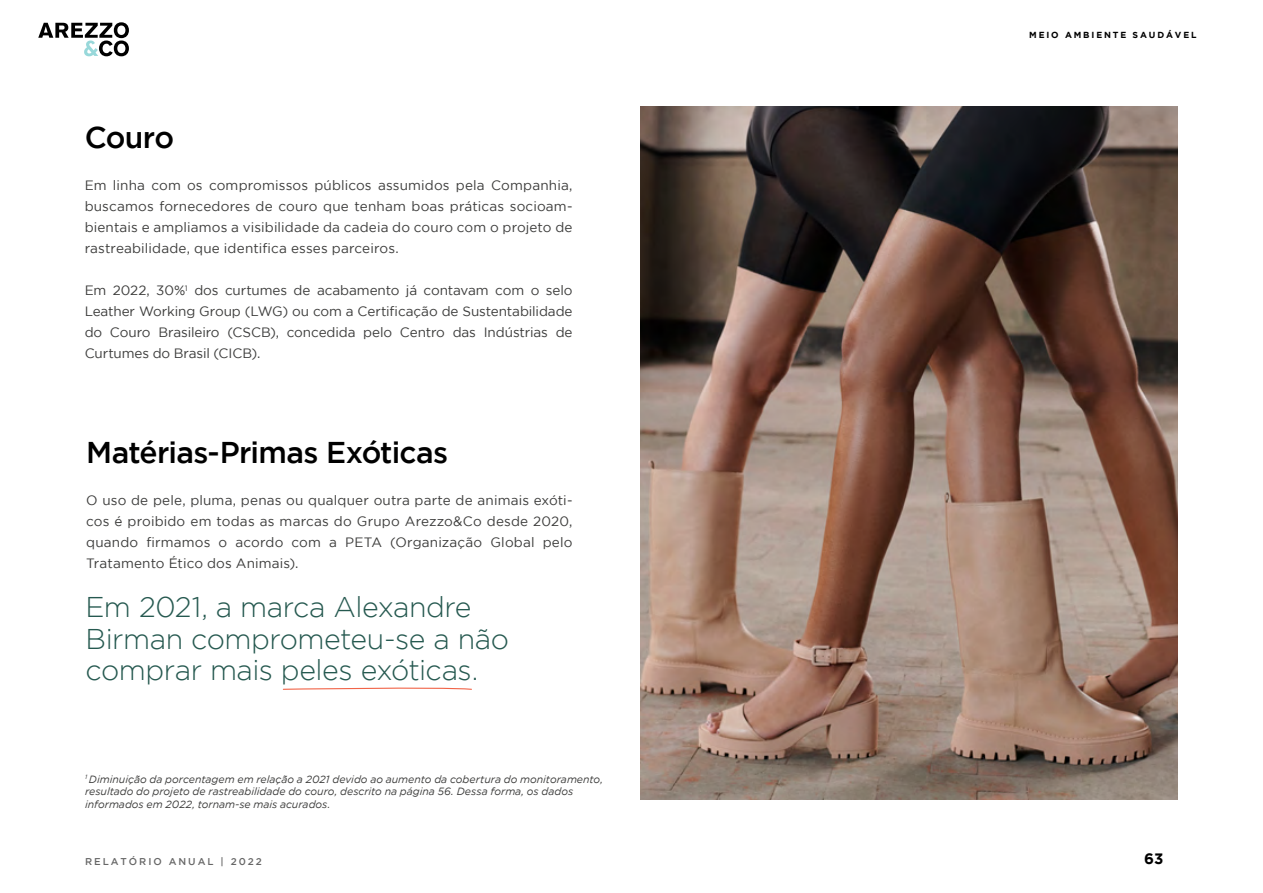
<style>
.page{position:relative;width:1263px;height:893px;background:#fff}
.page>*{position:absolute;margin:0;border:0;box-sizing:border-box;transform-origin:0 0}
.t1{font:500 30px "Gotham";letter-spacing:-.025em;color:#000}
.t2{font:300 28.5px/31.5px "Gotham";letter-spacing:-.02em;color:#265950}
.t3{font:700 15px "Gotham";color:#000}
.t4{font:13.5px/21px "Gotham";letter-spacing:.005em;color:#3c3c3b;text-align:justify}
.t5{font:italic 10.5px/12.6px "Gotham";color:#3c3c3b}
.t6{font:500 9.9px "Gotham";letter-spacing:.2em;color:#000}
.t7{font:700 8.7px "Gotham";letter-spacing:.215em;color:#000}
</style>
<div class="page">
<img style="left:640px;top:106px;width:538px;height:693px">
<svg style="left:282px;top:687px;width:190px;height:3px"></svg>
<svg style="left:38px;top:22px;width:91px;height:34px"></svg>
<h1 class="t1" style="left:85px;top:121px;width:91px">Couro</h1>
<p class="t4" style="left:85px;top:175px;width:489px">Em linha com os compromissos públicos assumidos pela Companhia, buscamos fornecedores de couro que tenham boas práticas socioam&shy;bientais e ampliamos a visibilidade da cadeia do couro com o projeto de rastreabilidade, que identifica esses parceiros.</p>
<p class="t4" style="left:85px;top:280px;width:489px">Em 2022, 30%<sup>1</sup> dos curtumes de acabamento já contavam com o selo Leather Working Group (LWG) ou com a Certificação de Sustentabilidade do Couro Brasileiro (CSCB), concedida pelo Centro das Indústrias de Curtumes do Brasil (CICB).</p>
<h1 class="t1" style="left:86px;top:436px;width:363px">Matérias-Primas Exóticas</h1>
<p class="t4" style="left:86px;top:490px;width:488px">O uso de pele, pluma, penas ou qualquer outra parte de animais exóti&shy;cos é proibido em todas as marcas do Grupo Arezzo&amp;Co desde 2020, quando firmamos o acordo com a PETA (Organização Global pelo Tratamento Ético dos Animais).</p>
<h2 class="t2" style="left:86px;top:591px;width:425px">Em 2021, a marca Alexandre<br>Birman comprometeu-se a não comprar mais peles exóticas.</h2>
<p class="t5" style="left:85px;top:773px;width:520px"><sup>1</sup> Diminuição da porcentagem em relação a 2021 devido ao aumento da cobertura do monitoramento, resultado do projeto de rastreabilidade do couro, descrito na página 56. Dessa forma, os dados informados em 2022, tornam-se mais acurados.</p>
<p class="t7" style="left:1029px;top:30px;width:169px">MEIO AMBIENTE SAUDÁVEL</p>
<p class="t6" style="left:85px;top:856px;width:178px">RELATÓRIO ANUAL | 2022</p>
<p class="t3" style="left:1144px;top:850px;width:21px">63</p>
</div>
